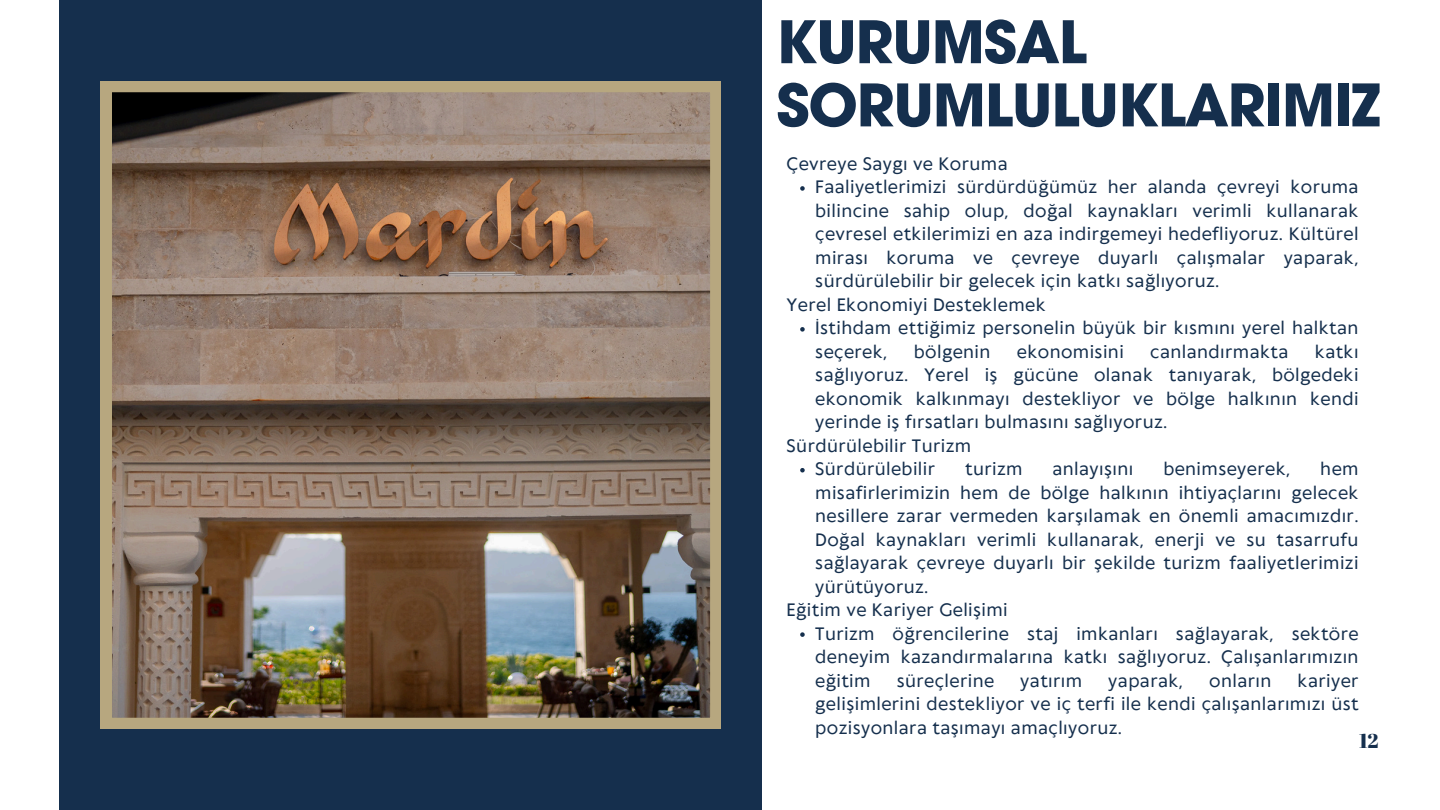
<style>
.page{position:relative;width:1440px;height:810px;background:#152f4d}
.page>*{position:absolute;margin:0;border:0;box-sizing:border-box;transform-origin:0 0}
.t1{font:700 58.1px/63.2px "ITC Avant Garde Pro";letter-spacing:-.02em;color:#152f4d}
.t2{font:20px "Abril Fatface";color:#152f4d}
.t3{font:16.9px/23.5px "Klein Text";letter-spacing:.025em;color:#152f4d;text-align:justify}
</style>
<div class="page">
<div style="left:0;top:0;width:59px;height:810px;background:#fff"></div>
<div style="left:763px;top:0;width:677px;height:810px;background:#fff"></div>
<img style="left:101px;top:81px;width:620px;height:648px">
<svg style="left:800px;top:186px;width:5px;height:5px"></svg>
<svg style="left:800px;top:327px;width:5px;height:5px"></svg>
<svg style="left:800px;top:468px;width:5px;height:4px"></svg>
<svg style="left:800px;top:632px;width:5px;height:5px"></svg>
<p class="t1" style="left:776px;top:18px;width:606px">KURUMSAL<br>SORUMLULUKLARIMIZ</p>
<p class="t3" style="left:787px;top:153px;width:223px">Çevreye Saygı ve Koruma</p>
<h1 class="t3" style="left:815px;top:177px;width:545px">Faaliyetlerimizi sürdürdüğümüz her alanda çevreyi koruma bilincine sahip olup, doğal kaynakları verimli kullanarak çevresel etkilerimizi en aza indirgemeyi hedefliyoruz. Kültürel mirası koruma ve çevreye duyarlı çalışmalar yaparak, sürdürülebilir bir gelecek için katkı sağlıyoruz.</h1>
<p class="t3" style="left:787px;top:294px;width:261px">Yerel Ekonomiyi Desteklemek</p>
<p class="t3" style="left:815px;top:318px;width:545px">İstihdam ettiğimiz personelin büyük bir kısmını yerel halktan seçerek,</p>
<p class="t3" style="left:815px;top:341px;width:545px;text-indent:500px">katkı sağlıyoruz. Yerel iş gücüne olanak tanıyarak, bölgedeki ekonomik kalkınmayı destekliyor ve bölge halkının kendi yerinde iş fırsatları bulmasını sağlıyoruz.</p>
<p class="t3" style="left:787px;top:435px;width:186px">Sürdürülebilir Turizm</p>
<p class="t3" style="left:815px;top:458px;width:121px">Sürdürülebilir</p>
<p class="t3" style="left:965px;top:458px;width:59px">turizm</p>
<p class="t3" style="left:1052px;top:458px;width:82px">anlayışını</p>
<p class="t3" style="left:1163px;top:458px;width:128px">benimseyerek,</p>
<p class="t3" style="left:914px;top:341px;width:78px">bölgenin</p>
<p class="t3" style="left:1017px;top:341px;width:108px">ekonomisini</p>
<p class="t3" style="left:1150px;top:341px;width:140px">canlandırmakta</p>
<p class="t3" style="left:815px;top:458px;width:545px;text-indent:505px">hem misafirlerimizin hem de bölge halkının ihtiyaçlarını gelecek nesillere zarar vermeden karşılamak en önemli amacımızdır.<br>Doğal kaynakları verimli kullanarak, enerji ve su tasarrufu sağlayarak çevreye duyarlı bir şekilde turizm faaliyetlerimizi yürütüyoruz.</p>
<p class="t3" style="left:787px;top:599px;width:223px">Eğitim ve Kariyer Gelişimi</p>
<p class="t3" style="left:815px;top:623px;width:545px">Turizm öğrencilerine staj imkanları sağlayarak, sektöre deneyim kazandırmalarına katkı sağlıyoruz. Çalışanlarımızın eğitim</p>
<p class="t3" style="left:815px;top:670px;width:545px;text-indent:482px">kariyer gelişimlerini destekliyor ve iç terfi ile kendi çalışanlarımızı üst pozisyonlara taşımayı amaçlıyoruz.</p>
<p class="t3" style="left:897px;top:670px;width:99px">süreçlerine</p>
<p class="t3" style="left:1020px;top:670px;width:63px">yatırım</p>
<p class="t3" style="left:1108px;top:670px;width:76px">yaparak,</p>
<p class="t3" style="left:1209px;top:670px;width:64px">onların</p>
<p class="t2" style="left:1359px;top:727px;width:21px">12</p>
</div>
